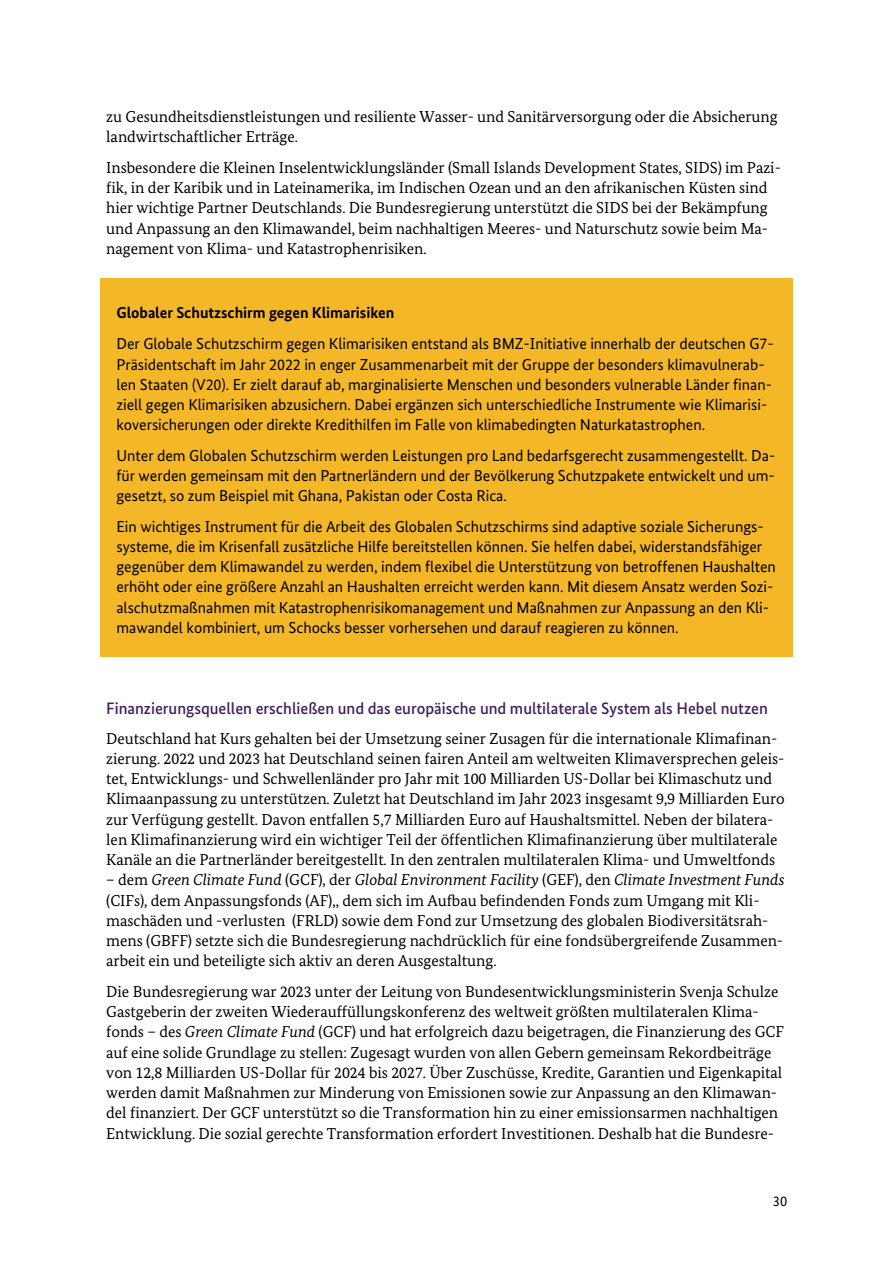
<style>
.page{position:relative;width:893px;height:1263px;background:#fff}
.page>*{position:absolute;margin:0;border:0;box-sizing:border-box;transform-origin:0 0}
.t1{font:500 16.5px "Bundes Sans";color:#42215b}
.t2{font:15.9px/20.2px "Bundes Serif";letter-spacing:-.005em;color:#000}
.t3{font:15.9px/20.2px "Bundes Sans";letter-spacing:-.005em;color:#000}
.t4{font:700 15.9px "Bundes Sans";letter-spacing:-.005em;color:#000}
.t5{font:14.4px "Bundes Sans";color:#000}
.s1{font-style:italic}
</style>
<div class="page">
<div style="left:110px;top:287px;width:673px;height:36px;background:#f4b727"></div>
<div style="left:101px;top:278px;width:9px;height:9px;background:#f4b727"></div>
<div style="left:110px;top:278px;width:673px;height:9px;background:#f4b727"></div>
<div style="left:783px;top:278px;width:9px;height:9px;background:#f4b727"></div>
<div style="left:101px;top:287px;width:9px;height:36px;background:#f4b727"></div>
<div style="left:783px;top:287px;width:9px;height:36px;background:#f4b727"></div>
<div style="left:110px;top:323px;width:673px;height:31px;background:#f4b727"></div>
<div style="left:101px;top:323px;width:9px;height:31px;background:#f4b727"></div>
<div style="left:783px;top:323px;width:9px;height:31px;background:#f4b727"></div>
<div style="left:110px;top:354px;width:673px;height:20px;background:#f4b727"></div>
<div style="left:101px;top:354px;width:9px;height:20px;background:#f4b727"></div>
<div style="left:783px;top:354px;width:9px;height:20px;background:#f4b727"></div>
<div style="left:110px;top:374px;width:673px;height:20px;background:#f4b727"></div>
<div style="left:101px;top:374px;width:9px;height:20px;background:#f4b727"></div>
<div style="left:783px;top:374px;width:9px;height:20px;background:#f4b727"></div>
<div style="left:110px;top:394px;width:673px;height:20px;background:#f4b727"></div>
<div style="left:101px;top:394px;width:9px;height:20px;background:#f4b727"></div>
<div style="left:783px;top:394px;width:9px;height:20px;background:#f4b727"></div>
<div style="left:110px;top:414px;width:673px;height:31px;background:#f4b727"></div>
<div style="left:101px;top:414px;width:9px;height:31px;background:#f4b727"></div>
<div style="left:783px;top:414px;width:9px;height:31px;background:#f4b727"></div>
<div style="left:110px;top:445px;width:673px;height:20px;background:#f4b727"></div>
<div style="left:101px;top:445px;width:9px;height:20px;background:#f4b727"></div>
<div style="left:783px;top:445px;width:9px;height:20px;background:#f4b727"></div>
<div style="left:110px;top:465px;width:673px;height:20px;background:#f4b727"></div>
<div style="left:101px;top:465px;width:9px;height:20px;background:#f4b727"></div>
<div style="left:783px;top:465px;width:9px;height:20px;background:#f4b727"></div>
<div style="left:110px;top:485px;width:673px;height:31px;background:#f4b727"></div>
<div style="left:101px;top:485px;width:9px;height:31px;background:#f4b727"></div>
<div style="left:783px;top:485px;width:9px;height:31px;background:#f4b727"></div>
<div style="left:110px;top:516px;width:673px;height:20px;background:#f4b727"></div>
<div style="left:101px;top:516px;width:9px;height:20px;background:#f4b727"></div>
<div style="left:783px;top:516px;width:9px;height:20px;background:#f4b727"></div>
<div style="left:110px;top:536px;width:673px;height:20px;background:#f4b727"></div>
<div style="left:101px;top:536px;width:9px;height:20px;background:#f4b727"></div>
<div style="left:783px;top:536px;width:9px;height:20px;background:#f4b727"></div>
<div style="left:110px;top:556px;width:673px;height:20px;background:#f4b727"></div>
<div style="left:101px;top:556px;width:9px;height:20px;background:#f4b727"></div>
<div style="left:783px;top:556px;width:9px;height:20px;background:#f4b727"></div>
<div style="left:110px;top:576px;width:673px;height:21px;background:#f4b727"></div>
<div style="left:101px;top:576px;width:9px;height:21px;background:#f4b727"></div>
<div style="left:783px;top:576px;width:9px;height:21px;background:#f4b727"></div>
<div style="left:110px;top:597px;width:673px;height:20px;background:#f4b727"></div>
<div style="left:101px;top:597px;width:9px;height:20px;background:#f4b727"></div>
<div style="left:783px;top:597px;width:9px;height:20px;background:#f4b727"></div>
<div style="left:110px;top:617px;width:673px;height:31px;background:#f4b727"></div>
<div style="left:101px;top:648px;width:9px;height:9px;background:#f4b727"></div>
<div style="left:110px;top:648px;width:673px;height:9px;background:#f4b727"></div>
<div style="left:783px;top:648px;width:9px;height:9px;background:#f4b727"></div>
<div style="left:101px;top:617px;width:9px;height:31px;background:#f4b727"></div>
<div style="left:783px;top:617px;width:9px;height:31px;background:#f4b727"></div>
<p class="t2" style="left:106px;top:108px;width:673px">zu Gesundheitsdienstleistungen und resiliente Wasser- und Sanitärversorgung oder die Absicherung landwirtschaftlicher Erträge.</p>
<p class="t2" style="left:106px;top:159px;width:676px">Insbesondere die Kleinen Inselentwicklungsländer (Small Islands Development States, SIDS) im Pazi&shy;fik, in der Karibik und in Lateinamerika, im Indischen Ozean und an den afrikanischen Küsten sind hier wichtige Partner Deutschlands. Die Bundesregierung unterstützt die SIDS bei der Bekämpfung und Anpassung an den Klimawandel, beim nachhaltigen Meeres- und Naturschutz sowie beim Ma&shy;nagement von Klima- und Katastrophenrisiken.</p>
<p class="t4" style="left:116px;top:306px;width:279px">Globaler Schutzschirm gegen Klimarisiken</p>
<p class="t3" style="left:116px;top:335px;width:659px">Der Globale Schutzschirm gegen Klimarisiken entstand als BMZ-Initiative innerhalb der deutschen G7- Präsidentschaft im Jahr 2022 in enger Zusammenarbeit mit der Gruppe der besonders klimavulnerab&shy;len Staaten (V20). Er zielt darauf ab, marginalisierte Menschen und besonders vulnerable Länder finan&shy;ziell gegen Klimarisiken abzusichern. Dabei ergänzen sich unterschiedliche Instrumente wie Klimarisi&shy;koversicherungen oder direkte Kredithilfen im Falle von klimabedingten Naturkatastrophen.</p>
<p class="t3" style="left:116px;top:447px;width:660px;text-align:justify">Unter dem Globalen Schutzschirm werden Leistungen pro Land bedarfsgerecht zusammengestellt. Da&shy;für werden gemeinsam mit den Partnerländern und der Bevölkerung Schutzpakete entwickelt und um&shy;gesetzt, so zum Beispiel mit Ghana, Pakistan oder Costa Rica.</p>
<p class="t3" style="left:116px;top:517px;width:661px">Ein wichtiges Instrument für die Arbeit des Globalen Schutzschirms sind adaptive soziale Sicherungs&shy;systeme, die im Krisenfall zusätzliche Hilfe bereitstellen können. Sie helfen dabei, widerstandsfähiger gegenüber dem Klimawandel zu werden, indem flexibel die Unterstützung von betroffenen Haushalten erhöht oder eine größere Anzahl an Haushalten erreicht werden kann. Mit diesem Ansatz werden Sozi&shy;alschutzmaßnahmen mit Katastrophenrisikomanagement und Maßnahmen zur Anpassung an den Kli&shy;mawandel kombiniert, um Schocks besser vorhersehen und darauf reagieren zu können.</p>
<p class="t1" style="left:106px;top:701px;width:663px">Finanzierungsquellen erschließen und das europäische und multilaterale System als Hebel nutzen</p>
<p class="t2" style="left:106px;top:729px;width:680px">Deutschland hat Kurs gehalten bei der Umsetzung seiner Zusagen für die internationale Klimafinan&shy;zierung. 2022 und 2023 hat Deutschland seinen fairen Anteil am weltweiten Klimaversprechen geleis&shy;tet, Entwicklungs- und Schwellenländer pro Jahr mit 100 Milliarden US-Dollar bei Klimaschutz und Klimaanpassung zu unterstützen. Zuletzt hat Deutschland im Jahr 2023 insgesamt 9,9 Milliarden Euro zur Verfügung gestellt. Davon entfallen 5,7 Milliarden Euro auf Haushaltsmittel. Neben der bilatera&shy;len Klimafinanzierung wird ein wichtiger Teil der öffentlichen Klimafinanzierung über multilaterale Kanäle an die Partnerländer bereitgestellt. In den zentralen multilateralen Klima- und Umweltfonds</p>
<p class="t2" style="left:106px;top:871px;width:679px">– dem <span class="s1">Green Climate Fund</span> (GCF), der <span class="s1">Global Environment Facility</span> (GEF), den <span class="s1">Climate Investment Funds </span>(CIFs), dem Anpassungsfonds (AF),, dem sich im Aufbau befindenden Fonds zum Umgang mit Kli&shy;maschäden und -verlusten (FRLD) sowie dem Fond zur Umsetzung des globalen Biodiversitätsrah&shy;mens (GBFF) setzte sich die Bundesregierung nachdrücklich für eine fondsübergreifende Zusammen&shy;arbeit ein und beteiligte sich aktiv an deren Ausgestaltung.</p>
<p class="t2" style="left:106px;top:982px;width:679px">Die Bundesregierung war 2023 unter der Leitung von Bundesentwicklungsministerin Svenja Schulze Gastgeberin der zweiten Wiederauffüllungskonferenz des weltweit größten multilateralen Klima&shy;fonds – des <span class="s1">Green Climate Fund</span> (GCF) und hat erfolgreich dazu beigetragen, die Finanzierung des GCF auf eine solide Grundlage zu stellen: Zugesagt wurden von allen Gebern gemeinsam Rekordbeiträge von 12,8 Milliarden US-Dollar für 2024 bis 2027. Über Zuschüsse, Kredite, Garantien und Eigenkapital werden damit Maßnahmen zur Minderung von Emissionen sowie zur Anpassung an den Klimawan&shy;del finanziert. Der GCF unterstützt so die Transformation hin zu einer emissionsarmen nachhaltigen Entwicklung. Die sozial gerechte Transformation erfordert Investitionen. Deshalb hat die Bundesre-</p>
<p class="t5" style="left:773px;top:1195px;width:16px">30</p>
</div>
